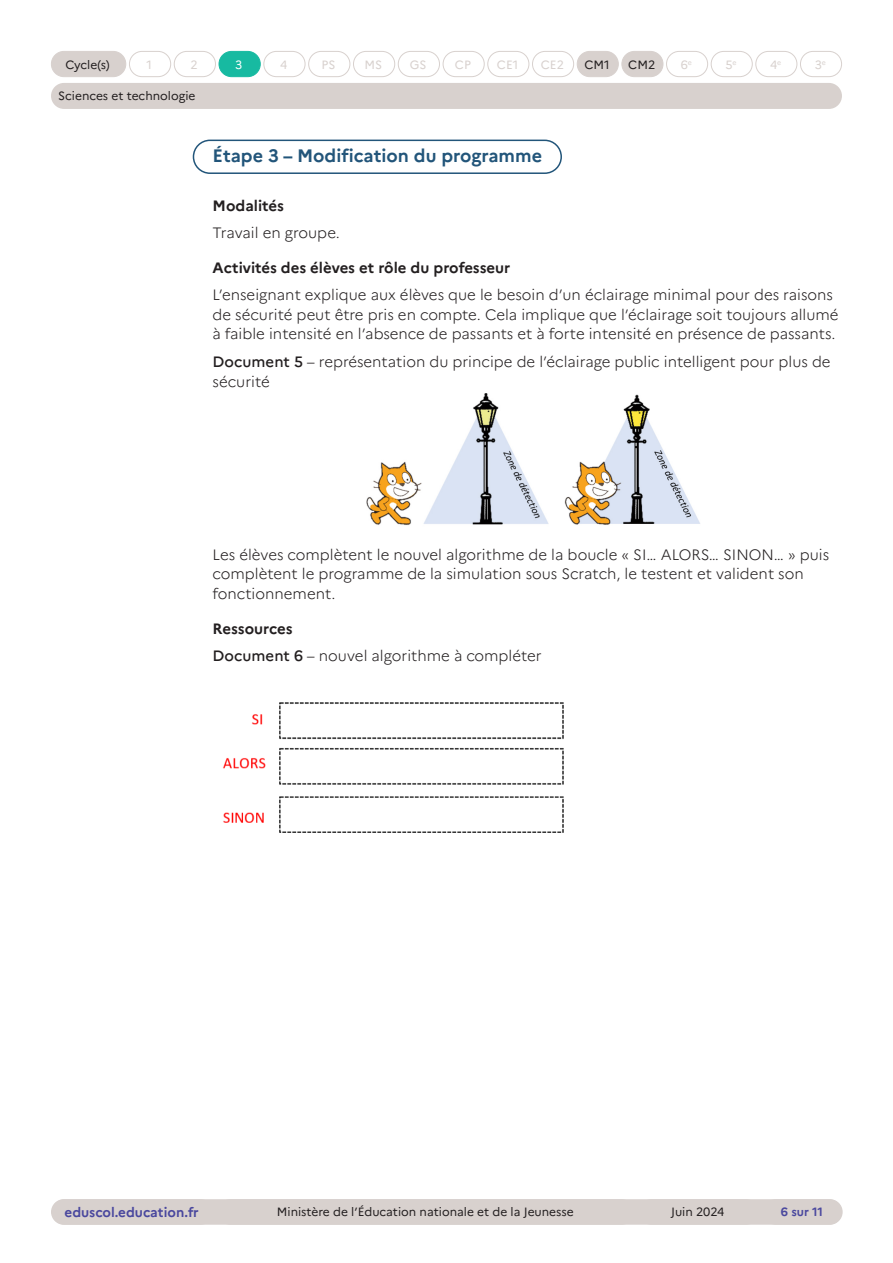
<style>
.page{position:relative;width:893px;height:1263px;background:#fff}
.page>*{position:absolute;margin:0;border:0;box-sizing:border-box;transform-origin:0 0}
._04_titre_3{font:700 18px "Marianne";color:#22557a}
.Texte_courant{font:300 15px/19.5px "Marianne";color:#231f20}
.Heading_4{font:700 15px "Marianne";color:#231f20}
.t1{font:700 13.5px "Marianne";color:#4a489e}
.t2{font:12px "Marianne";color:#231f20}
.t3{font:12px "Marianne";color:#d8d1ce}
.t4{font:700 12px "Marianne";color:#4a489e}
.t5{font:12px "Marianne";color:#fff}
.t6{font:7.05px "Marianne";color:#d8d1ce}
.s1{font-weight:500}
</style>
<div class="page">
<div style="left:51px;top:1199px;width:791px;height:26px;background:#d8d1ce;border-radius:13px"></div>
<div style="left:763px;top:1199px;width:80px;height:26px;background:#d8d1ce;border-radius:13px"></div>
<div style="left:51px;top:51px;width:75px;height:26px;background:#d8d1ce;border-radius:13px"></div>
<div style="left:51px;top:51px;width:75px;height:26px;border:1px solid #d8d1ce;border-radius:13px"></div>
<div style="left:308px;top:51px;width:42px;height:26px;border:1px solid #d8d1ce;border-radius:13px"></div>
<div style="left:443px;top:51px;width:42px;height:26px;border:1px solid #d8d1ce;border-radius:13px"></div>
<div style="left:577px;top:51px;width:41px;height:26px;background:#d8d1ce;border-radius:13px"></div>
<div style="left:577px;top:51px;width:42px;height:26px;border:1px solid #d8d1ce;border-radius:13px"></div>
<div style="left:711px;top:51px;width:42px;height:26px;border:1px solid #d8d1ce;border-radius:13px"></div>
<div style="left:353px;top:51px;width:42px;height:26px;border:1px solid #d8d1ce;border-radius:13px"></div>
<div style="left:487px;top:51px;width:42px;height:26px;border:1px solid #d8d1ce;border-radius:13px"></div>
<div style="left:622px;top:51px;width:41px;height:26px;background:#d8d1ce;border-radius:13px"></div>
<div style="left:621px;top:51px;width:42px;height:26px;border:1px solid #d8d1ce;border-radius:13px"></div>
<div style="left:755px;top:51px;width:42px;height:26px;border:1px solid #d8d1ce;border-radius:13px"></div>
<div style="left:800px;top:51px;width:42px;height:26px;border:1px solid #d8d1ce;border-radius:13px"></div>
<div style="left:398px;top:51px;width:42px;height:26px;border:1px solid #d8d1ce;border-radius:13px"></div>
<div style="left:532px;top:51px;width:42px;height:26px;border:1px solid #d8d1ce;border-radius:13px"></div>
<div style="left:666px;top:51px;width:42px;height:26px;border:1px solid #d8d1ce;border-radius:13px"></div>
<div style="left:52px;top:84px;width:789px;height:24px;background:#d8d1ce;border-radius:12px"></div>
<div style="left:51px;top:83px;width:791px;height:26px;border:2px solid #d8d1ce;border-radius:12px"></div>
<div style="left:129px;top:51px;width:42px;height:26px;border:1px solid #d8d1ce;border-radius:13px"></div>
<div style="left:174px;top:51px;width:42px;height:26px;border:1px solid #d8d1ce;border-radius:13px"></div>
<div style="left:219px;top:51px;width:41px;height:26px;background:#17baa1;border-radius:13px"></div>
<div style="left:219px;top:51px;width:42px;height:26px;border:1px solid #17baa1;border-radius:13px"></div>
<div style="left:263px;top:51px;width:42px;height:26px;border:1px solid #d8d1ce;border-radius:13px"></div>
<div style="left:193px;top:140px;width:369px;height:34px;border:2px solid #22557a;border-radius:16px"></div>
<img style="left:366px;top:393px;width:334px;height:132px">
<img style="left:223px;top:702px;width:341px;height:131px">
<p class="t2" style="left:65px;top:57px;width:46px">Cycle(s)</p>
<p class="t3" style="left:322px;top:57px;width:15px">PS</p>
<p class="t3" style="left:455px;top:57px;width:17px">CP</p>
<p class="t2" style="left:584px;top:57px;width:27px">CM1</p>
<p class="t3" style="left:725px;top:57px;width:9px">5</p>
<p class="t3" style="left:147px;top:57px;width:7px">1</p>
<p class="t3" style="left:191px;top:57px;width:9px">2</p>
<p class="t5" style="left:235px;top:57px;width:9px">3</p>
<p class="t3" style="left:280px;top:57px;width:9px">4</p>
<p class="t3" style="left:364px;top:57px;width:19px">MS</p>
<p class="t3" style="left:497px;top:57px;width:23px">CE1</p>
<p class="t2" style="left:628px;top:57px;width:28px">CM2</p>
<p class="t6" style="left:733px;top:58px;width:6px">e</p>
<p class="t3" style="left:770px;top:57px;width:13px">4<sup>e</sup></p>
<p class="t3" style="left:815px;top:57px;width:9px">3</p>
<p class="t3" style="left:410px;top:57px;width:18px">GS</p>
<p class="t3" style="left:541px;top:57px;width:25px">CE2</p>
<p class="t6" style="left:822px;top:58px;width:6px">e</p>
<p class="t3" style="left:681px;top:57px;width:13px">6<sup>e</sup></p>
<p class="t2" style="left:58px;top:89px;width:139px">Sciences et technologie</p>
<p class="_04_titre_3" style="left:213px;top:145px;width:331px">Étape 3 – Modification du programme</p>
<p class="Heading_4" style="left:213px;top:196px;width:73px">Modalités</p>
<p class="Texte_courant" style="left:213px;top:222px;width:129px">Travail en groupe.</p>
<p class="Heading_4" style="left:213px;top:259px;width:299px">Activités des élèves et rôle du professeur</p>
<p class="Texte_courant" style="left:213px;top:285px;width:628px">L’enseignant explique aux élèves que le besoin d’un éclairage minimal pour des raisons de sécurité peut être pris en compte. Cela implique que l’éclairage soit toujours allumé à faible intensité en l’absence de passants et à forte intensité en présence de passants.</p>
<p class="Texte_courant" style="left:213px;top:352px;width:620px"><span class="s1">Document 5</span> – représentation du principe de l’éclairage public intelligent pour plus de sécurité</p>
<p class="Texte_courant" style="left:213px;top:544px;width:618px">Les élèves complètent le nouvel algorithme de la boucle « SI… ALORS… SINON… » puis complètent le programme de la simulation sous Scratch, le testent et valident son fonctionnement.</p>
<p class="Heading_4" style="left:213px;top:620px;width:81px">Ressources</p>
<p class="Texte_courant" style="left:213px;top:646px;width:331px"><span class="s1">Document 6</span> – nouvel algorithme à compléter</p>
<p class="t1" style="left:65px;top:1204px;width:136px">eduscol.education.fr</p>
<p class="t2" style="left:277px;top:1205px;width:298px">Ministère de l’Éducation nationale et de la Jeunesse</p>
<p class="t2" style="left:671px;top:1205px;width:55px">Juin 2024</p>
<p class="t4" style="left:781px;top:1205px;width:44px">6 sur 11</p>
</div>
